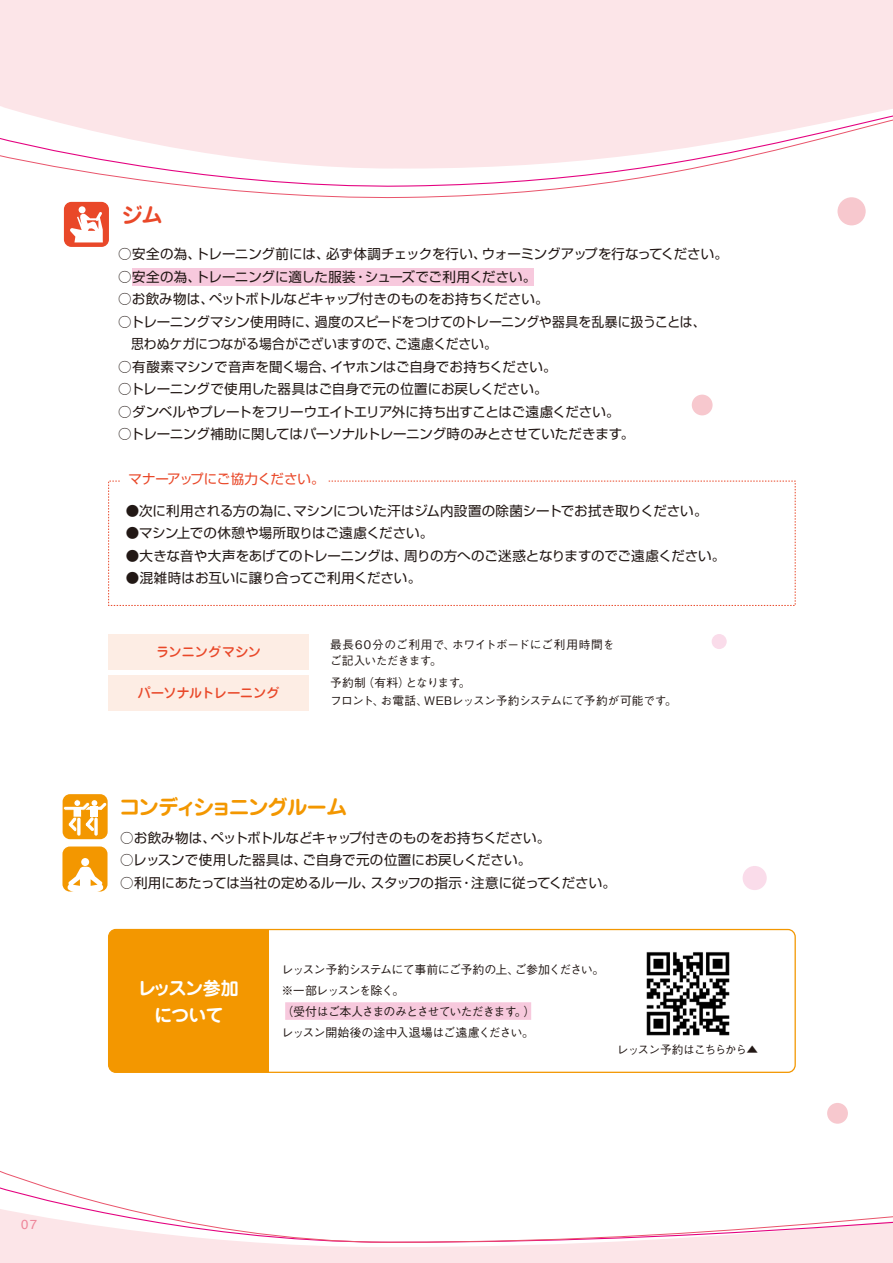
<style>
.page{position:relative;width:893px;height:1263px;background:#fff}
.page>*{position:absolute;margin:0;border:0;box-sizing:border-box;transform-origin:0 0}
.t1{font:700 20.7px "Jun 501 Pro";letter-spacing:-.075em;color:#f39700}
.t2{font:700 20.7px "Jun 501 Pro";color:#e94829}
.t3{font:700 18px/27px "Jun 501 Pro";letter-spacing:-.05em;color:#fff;text-align:center}
.t4{font:13.5px/22.5px "Shin Go Pro";letter-spacing:-.005em;color:#221815}
.t5{font:13.5px "Shin Go Pro";letter-spacing:-.025em;color:#221815}
.t6{font:500 13.5px "Jun 34 Pro";letter-spacing:-.04em;color:#e94829}
.t7{font:13.5px "Shin Go Pro";letter-spacing:-.01em;color:#e94829}
.t8{font:13.2px "Helvetica";color:#ee869a}
.t9{font:500 12px/21px "Gothic BBB Pro";letter-spacing:-.065em;color:#221815}
.t10{font:500 11.7px/17.5px "Gothic BBB Pro";letter-spacing:-.025em;color:#221815}
.t11{font:500 11.7px/16.5px "Gothic BBB Pro";color:#221815}
.t12{font:500 11.7px "Gothic BBB Pro";letter-spacing:-.08em;color:#221815}
</style>
<div class="page">
<div style="left:712px;top:634px;width:15px;height:15px;background:#fadcea;border-radius:50%"></div>
<div style="left:692px;top:395px;width:21px;height:20px;background:#f7c8ce;border-radius:50%"></div>
<div style="left:827px;top:1103px;width:21px;height:21px;background:#f7c8ce;border-radius:50%"></div>
<div style="left:837px;top:197px;width:29px;height:28px;background:#f7c8ce;border-radius:50%"></div>
<svg style="left:67px;top:169px;width:793px;height:31px"></svg>
<svg style="left:0;top:0;width:893px;height:169px;background:#fce7ea"></svg>
<div style="left:0;top:1251px;width:893px;height:12px;background:#fce5e8"></div>
<hr style="left:0;top:1248px;width:893px;height:3px;background:#fce5e8">
<svg style="left:0;top:1171px;width:893px;height:77px"></svg>
<div style="left:109px;top:634px;width:200px;height:35px;background:#fdede4"></div>
<div style="left:109px;top:675px;width:200px;height:36px;background:#fdede4"></div>
<svg style="left:108px;top:480px;width:688px;height:126px"></svg>
<div style="left:743px;top:866px;width:24px;height:24px;background:#fadcea;border-radius:50%"></div>
<div style="left:63px;top:794px;width:45px;height:45px;background:#f39700;border-radius:7px"></div>
<svg style="left:63px;top:799px;width:43px;height:37px"></svg>
<div style="left:108px;top:929px;width:688px;height:144px;border:1px solid #f39700;border-radius:7px"></div>
<div style="left:109px;top:929px;width:160px;height:143px;background:#f39700"></div>
<div style="left:285px;top:1002px;width:246px;height:18px;background:#f7c9dd"></div>
<div style="left:62px;top:846px;width:46px;height:45px;background:#f39700;border-radius:7px"></div>
<div style="left:81px;top:858px;width:8px;height:8px;background:#fff;border-radius:50%"></div>
<svg style="left:66px;top:866px;width:39px;height:26px"></svg>
<div style="left:132px;top:268px;width:401px;height:18px;background:#f7c9dd"></div>
<div style="left:64px;top:202px;width:45px;height:45px;background:#e94829;border-radius:7px"></div>
<div style="left:79px;top:206px;width:7px;height:7px;background:#fff;border-radius:50%"></div>
<svg style="left:70px;top:212px;width:33px;height:30px"></svg>
<img style="left:646px;top:952px;width:84px;height:84px">
<p class="t8" style="left:21px;top:1214px;width:17px">07</p>
<h1 class="t2" style="left:122px;top:199px;width:42px">ジム</h1>
<p class="t4" style="left:118px;top:241px;width:611px">○安全の為、トレーニング前には、必ず体調チェックを行い、ウォーミングアップを行なってください。</p>
<p class="t4" style="left:118px;top:264px;width:420px">○安全の為、トレーニングに適した服装・シューズでご利用ください。</p>
<p class="t4" style="left:118px;top:286px;width:432px">○お飲み物は、ペットボトルなどキャップ付きのものをお持ちください。</p>
<p class="t4" style="left:118px;top:309px;width:589px">○トレーニングマシン使用時に、過度のスピードをつけてのトレーニングや器具を乱暴に扱うことは、　思わぬケガにつながる場合がございますので、ご遠慮ください。</p>
<p class="t4" style="left:118px;top:354px;width:440px">○有酸素マシンで音声を聞く場合、イヤホンはご自身でお持ちください。</p>
<p class="t4" style="left:118px;top:376px;width:431px">○トレーニングで使用した器具はご自身で元の位置にお戻しください。</p>
<p class="t5" style="left:118px;top:401px;width:503px">○ダンベルやプレートをフリーウエイトエリア外に持ち出すことはご遠慮ください。</p>
<p class="t4" style="left:118px;top:421px;width:517px">○トレーニング補助に関してはパーソナルトレーニング時のみとさせていただきます。</p>
<p class="t7" style="left:129px;top:468px;width:198px">マナーアップにご協力ください。</p>
<p class="t4" style="left:126px;top:498px;width:583px">●次に利用される方の為に、マシンについた汗はジム内設置の除菌シートでお拭き取りください。</p>
<p class="t4" style="left:126px;top:520px;width:309px">●マシン上での休憩や場所取りはご遠慮ください。</p>
<p class="t4" style="left:126px;top:543px;width:601px">●大きな音や大声をあげてのトレーニングは、周りの方へのご迷惑となりますのでご遠慮ください。</p>
<p class="t4" style="left:126px;top:565px;width:297px">●混雑時はお互いに譲り合ってご利用ください。</p>
<p class="t6" style="left:156px;top:641px;width:107px">ランニングマシン</p>
<p class="t6" style="left:137px;top:682px;width:144px">パーソナルトレーニング</p>
<p class="t11" style="left:330px;top:634px;width:286px">最長60分のご利用で、ホワイトボードにご利用時間をご記入いただきます。</p>
<p class="t10" style="left:330px;top:673px;width:348px">予約制（有料）となります。<br>フロント、お電話、WEBレッスン予約システムにて予約が可能です。</p>
<h1 class="t1" style="left:119px;top:790px;width:229px">コンディショニングルーム</h1>
<p class="t4" style="left:120px;top:825px;width:432px">○お飲み物は、ペットボトルなどキャップ付きのものをお持ちください。</p>
<p class="t4" style="left:120px;top:847px;width:413px">○レッスンで使用した器具は、ご自身で元の位置にお戻しください。</p>
<p class="t4" style="left:120px;top:870px;width:497px">○利用にあたっては当社の定めるルール、スタッフの指示・注意に従ってください。</p>
<h2 class="t3" style="left:138px;top:973px;width:102px">レッスン参加について</h2>
<p class="t9" style="left:281px;top:957px;width:325px">レッスン予約システムにて事前にご予約の上、ご参加ください。※一部レッスンを除く。<br>（受付はご本人さまのみとさせていただきます。）<br>レッスン開始後の途中入退場はご遠慮ください。</p>
<p class="t12" style="left:617px;top:1040px;width:143px">レッスン予約はこちらから▲</p>
</div>
